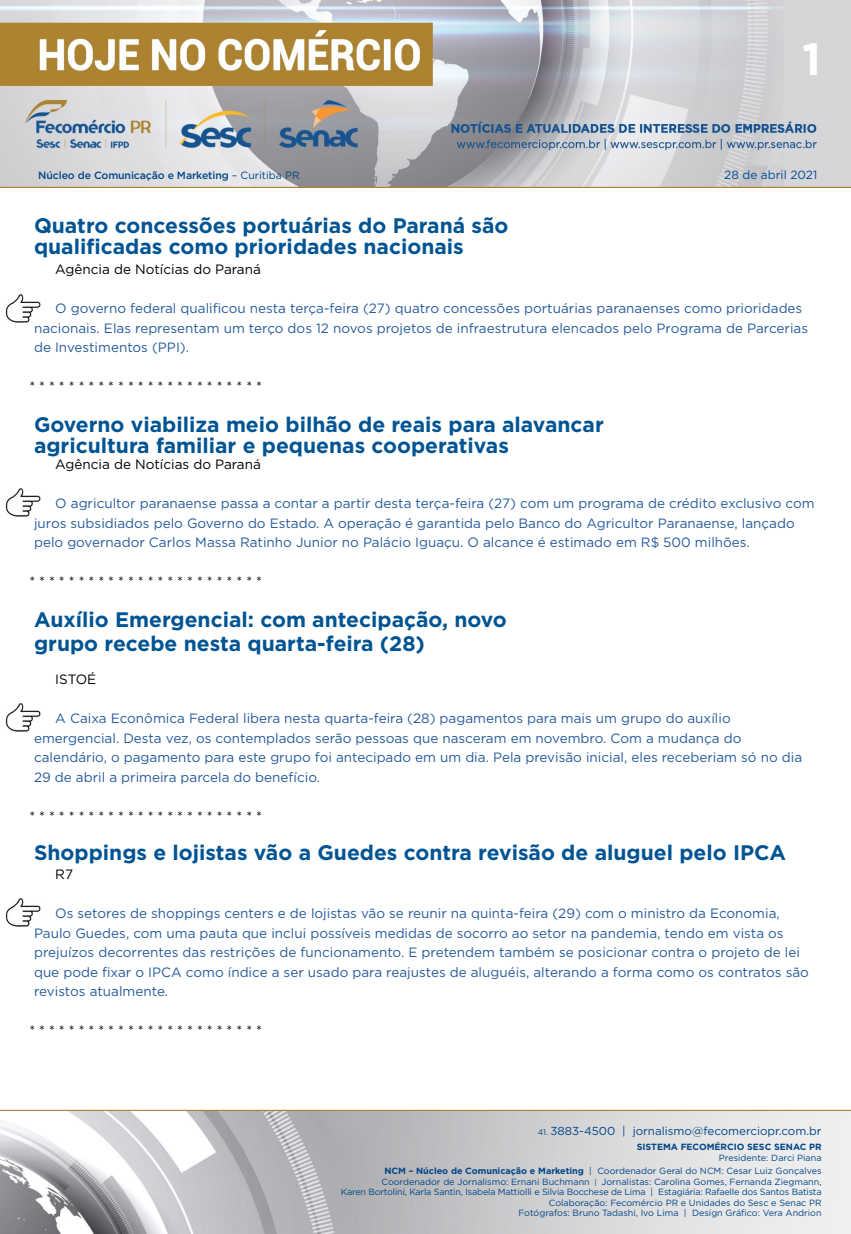
<style>
.page{position:relative;width:851px;height:1234px;background:#fff}
.page>*{position:absolute;margin:0;border:0;box-sizing:border-box;transform-origin:0 0}
.t1{font:700 45px "Gotham";color:#fff}
.t2{font:700 21px/21px "Gotham";color:#005493}
.t3{font:13.5px/19.5px "Gotham";color:#275b9b}
.t4{font:13.5px "Gotham";color:#000}
.t5{font:11.85px "Gotham";color:#004a93}
.t6{font:11.55px "Gotham";color:#004587}
.t7{font:500 10.5px "Gotham";letter-spacing:-.01em;color:#004587}
.t8{font:9px/10.5px "Gotham";color:#004587;text-align:right}
.t9{font:700 9px "Gotham";color:#004587}
.s1{font-weight:400}
.s2{font-size:8.25px}
.s3{font-weight:700}
.s4{font-size:7.65px}
</style>
<div class="page">
<img style="left:0;top:0;width:850px;height:188px">
<img style="left:0;top:1109px;width:850px;height:124px">
<img style="left:5px;top:294px;width:35px;height:28px">
<img style="left:5px;top:488px;width:35px;height:28px">
<img style="left:5px;top:898px;width:35px;height:28px">
<img style="left:5px;top:703px;width:35px;height:28px">
<h1 class="t1" style="left:802px;top:29px;width:20px">1</h1>
<p class="t7" style="left:38px;top:168px;width:263px">Núcleo de Comunicação e Marketing <span class="s1">– Curitiba PR</span></p>
<p class="t5" style="left:724px;top:167px;width:95px">28 de abril 2021</p>
<h2 class="t2" style="left:34px;top:215px;width:476px">Quatro concessões portuárias do Paraná são qualificadas como prioridades nacionais</h2>
<p class="t4" style="left:55px;top:261px;width:207px">Agência de Notícias do Paraná</p>
<p class="t3" style="left:34px;top:298px;width:775px;text-indent:21px">O governo federal qualificou nesta terça-feira (27) quatro concessões portuárias paranaenses como prioridades nacionais. Elas representam um terço dos 12 novos projetos de infraestrutura elencados pelo Programa de Parcerias de Investimentos (PPI).</p>
<p class="t4" style="left:29px;top:377px;width:234px">* * * * * * * * * * * * * * * * * * * * * * * *</p>
<h2 class="t2" style="left:34px;top:413px;width:571px">Governo viabiliza meio bilhão de reais para alavancar agricultura familiar e pequenas cooperativas</h2>
<p class="t4" style="left:55px;top:456px;width:207px">Agência de Notícias do Paraná</p>
<p class="t3" style="left:34px;top:493px;width:782px;text-indent:21px">O agricultor paranaense passa a contar a partir desta terça-feira (27) com um programa de crédito exclusivo com juros subsidiados pelo Governo do Estado. A operação é garantida pelo Banco do Agricultor Paranaense, lançado pelo governador Carlos Massa Ratinho Junior no Palácio Iguaçu. O alcance é estimado em R$ 500 milhões.</p>
<p class="t4" style="left:29px;top:572px;width:234px">* * * * * * * * * * * * * * * * * * * * * * * *</p>
<h2 class="t2" style="left:34px;top:607px;width:474px;line-height:24px">Auxílio Emergencial: com antecipação, novo grupo recebe nesta quarta-feira (28)</h2>
<p class="t4" style="left:55px;top:670px;width:42px">ISTOÉ</p>
<p class="t3" style="left:34px;top:708px;width:769px;text-indent:21px">A Caixa Econômica Federal libera nesta quarta-feira (28) pagamentos para mais um grupo do auxílio emergencial. Desta vez, os contemplados serão pessoas que nasceram em novembro. Com a mudança do calendário, o pagamento para este grupo foi antecipado em um dia. Pela previsão inicial, eles receberiam só no dia 29 de abril a primeira parcela do benefício.</p>
<p class="t4" style="left:29px;top:807px;width:234px">* * * * * * * * * * * * * * * * * * * * * * * *</p>
<h2 class="t2" style="left:34px;top:841px;width:753px">Shoppings e lojistas vão a Guedes contra revisão de aluguel pelo IPCA</h2>
<p class="t4" style="left:55px;top:865px;width:19px">R7</p>
<p class="t3" style="left:34px;top:903px;width:776px;text-indent:21px">Os setores de shoppings centers e de lojistas vão se reunir na quinta-feira (29) com o ministro da Economia, Paulo Guedes, com uma pauta que inclui possíveis medidas de socorro ao setor na pandemia, tendo em vista os prejuízos decorrentes das restrições de funcionamento. E pretendem também se posicionar contra o projeto de lei que pode fixar o IPCA como índice a ser usado para reajustes de aluguéis, alterando a forma como os contratos são revistos atualmente.</p>
<p class="t4" style="left:29px;top:1021px;width:234px">* * * * * * * * * * * * * * * * * * * * * * * *</p>
<p class="t6" style="left:537px;top:1123px;width:285px"><span class="s2">41.</span> 3883-4500 | jornalismo@fecomerciopr.com.br</p>
<p class="t9" style="left:636px;top:1140px;width:186px">SISTEMA FECOMÉRCIO SESC SENAC PR</p>
<p class="t8" style="left:384px;top:1150px;width:438px;line-height:13.5px">Presidente: Darci Piana<br><span class="s3">NCM – Núcleo de Comunicação e Marketing</span> | Coordenador Geral do NCM: Cesar Luiz Gonçalves</p>
<p class="t8" style="left:341px;top:1175px;width:482px">Coordenador de Jornalismo: Ernani Buchmann <span class="s4">|</span> Jornalistas: Carolina Gomes, Fernanda Ziegmann,<br>Karen Bortolini, Karla Santin, Isabela Mattiolli e Silvia Bocchese de Lima | Estagiária: Rafaelle dos Santos Batista Colaboração: Fecomércio PR e Unidades do Sesc e Senac PR<br>Fotógrafos: Bruno Tadashi, Ivo Lima | Design Gráfico: Vera Andrion</p>
</div>
